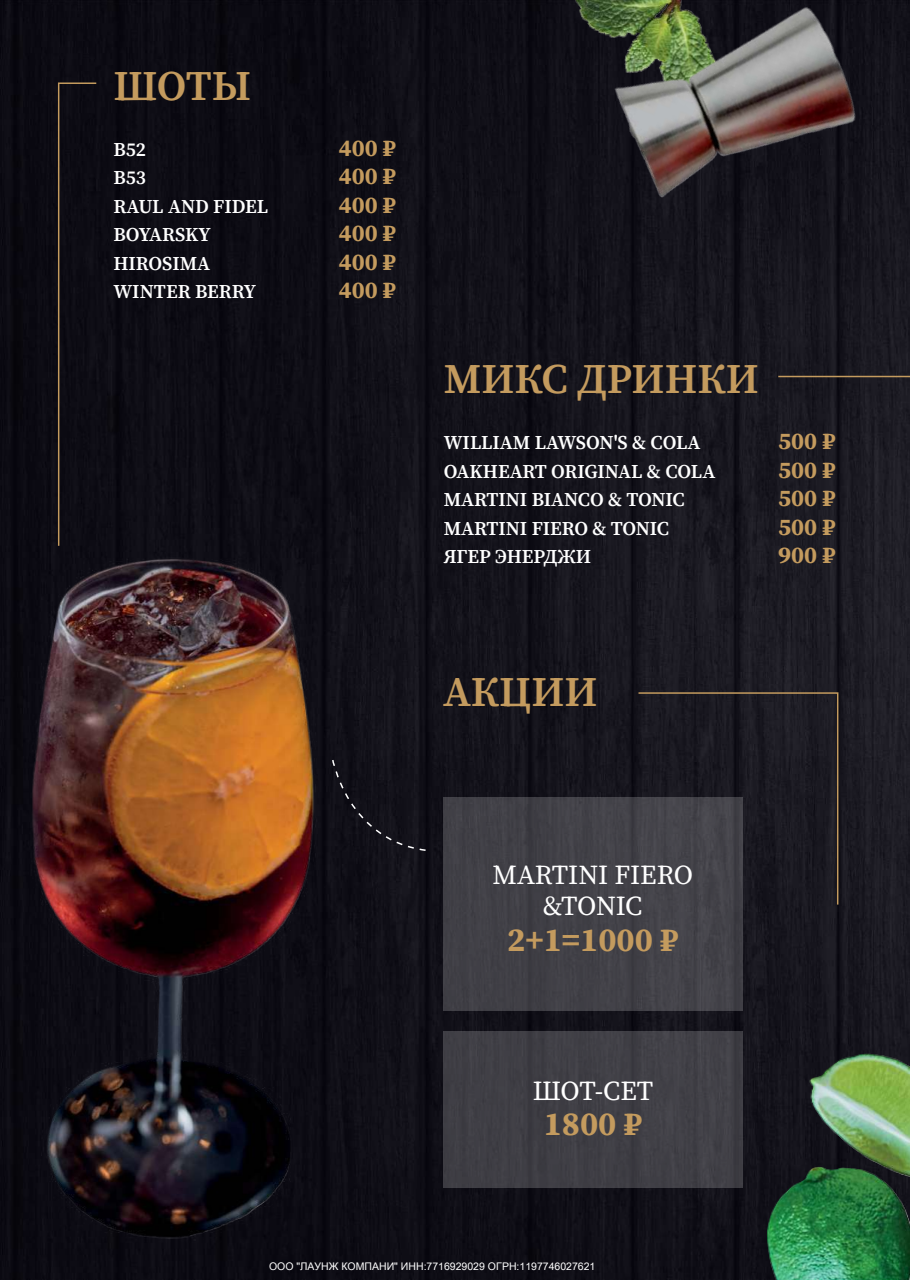
<style>
.page{position:relative;width:910px;height:1280px;background:#fff}
.page>*{position:absolute;margin:0;border:0;box-sizing:border-box;transform-origin:0 0}
.t1{font:42px "Source Serif Variable";color:#c49b5e}
.t2{font:33.6px "Source Serif Variable";color:#c49b5e}
.t3{font:27.3px/31.5px "Source Serif Variable";letter-spacing:-.01em;color:#fff;text-align:center}
.t4{font:24px/28.5px "Source Serif Variable";color:#c49b5e;text-align:justify}
.t5{font:19.5px/28.5px "Source Serif Variable";letter-spacing:-.005em;color:#fff}
</style>
<div class="page">
<img style="left:0;top:0;width:910px;height:1280px">
<div style="left:57px;top:82px;width:41px;height:451px;background:#0d0c14"></div>
<hr style="left:778px;top:376px;width:132px;height:1px;background:#c49b5e">
<svg style="left:637px;top:691px;width:202px;height:215px;background:#1d1b22"></svg>
<div style="left:443px;top:797px;width:299px;height:213px;background:#424147"></div>
<div style="left:443px;top:1031px;width:299px;height:156px;background:#3f3e45"></div>
<div style="left:551px;top:0;width:28px;height:110px;background:#100f17"></div>
<img style="left:579px;top:0;width:318px;height:264px">
<div style="left:331px;top:758px;width:96px;height:94px;background:#121119"></div>
<img style="left:15px;top:533px;width:315px;height:726px">
<img style="left:742px;top:1038px;width:168px;height:242px">
<h1 class="t1" style="left:113px;top:58px;width:139px">ШОТЫ</h1>
<p class="t5" style="left:113px;top:135px;width:156px">B52<br>B53<br>RAUL AND FIDEL<br>BOYARSKY<br>HIROSIMA<br>WINTER BERRY</p>
<p class="t4" style="left:339px;top:134px;width:59px">400 ₽ 400 ₽ 400 ₽ 400 ₽ 400 ₽ 400 ₽</p>
<h1 class="t1" style="left:444px;top:351px;width:317px">МИКС ДРИНКИ</h1>
<p class="t5" style="left:444px;top:429px;width:273px">WILLIAM LAWSON'S &amp; COLA<br>OAKHEART ORIGINAL &amp; COLA<br>MARTINI BIANCO &amp; TONIC<br>MARTINI FIERO &amp; TONIC<br>ЯГЕР ЭНЕРДЖИ</p>
<p class="t4" style="left:778px;top:427px;width:59px">500 ₽ 500 ₽ 500 ₽ 500 ₽ 900 ₽</p>
<h1 class="t1" style="left:443px;top:664px;width:156px">АКЦИИ</h1>
<h3 class="t3" style="left:492px;top:859px;width:202px">MARTINI FIERO &amp;TONIC</h3>
<h2 class="t2" style="left:507px;top:927px;width:173px">2+1=1000 ₽</h2>
<h3 class="t3" style="left:533px;top:1075px;width:122px">ШОТ-СЕТ</h3>
<h2 class="t2" style="left:544px;top:1111px;width:100px">1800 ₽</h2>
</div>
